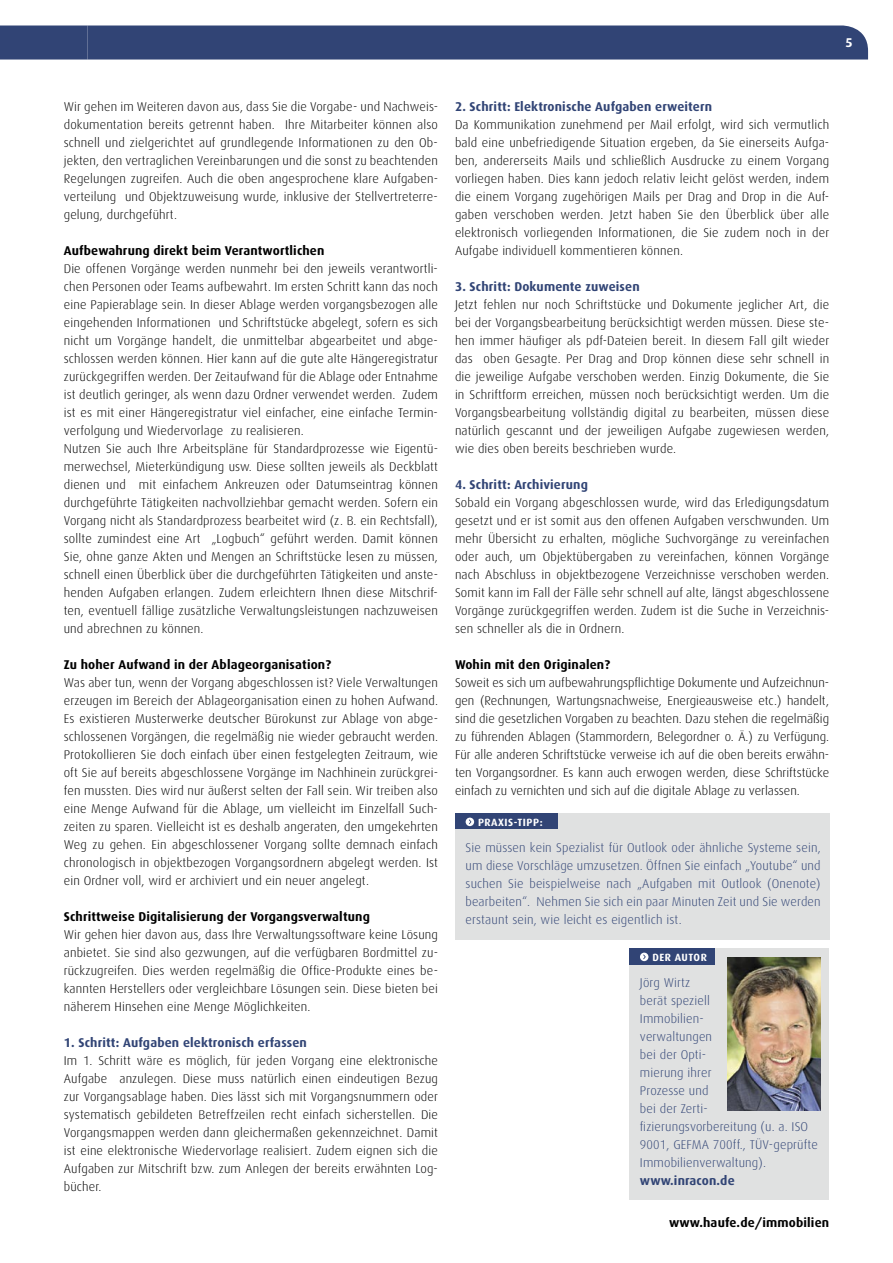
<style>
.page{position:relative;width:893px;height:1263px;background:#fff}
.page>*{position:absolute;margin:0;border:0;box-sizing:border-box;transform-origin:0 0}
.t1{font:300 12.75px/18px "Dax";letter-spacing:.01em;color:#000;text-align:justify}
.t2{font:300 12.75px/18px "Dax";letter-spacing:.01em;color:#314475;text-align:justify}
.t3{font:700 12.75px "Dax";letter-spacing:.01em;color:#000}
.t4{font:700 12.75px "Dax";letter-spacing:.01em;color:#314475}
.t5{font:700 12.75px "Dax";color:#fff}
.t6{font:700 10.5px "Dax";letter-spacing:.05em;color:#fff}
</style>
<div class="page">
<div style="left:0;top:26px;width:868px;height:34px;background:#314475"></div>
<div style="left:455px;top:813px;width:374px;height:126px;background:#e0e1e1"></div>
<div style="left:455px;top:813px;width:102px;height:16px;background:#314475"></div>
<svg style="left:466px;top:818px;width:8px;height:8px"></svg>
<div style="left:629px;top:948px;width:200px;height:252px;background:#e0e1e1"></div>
<div style="left:629px;top:948px;width:85px;height:17px;background:#314475"></div>
<svg style="left:640px;top:953px;width:8px;height:8px"></svg>
<img style="left:727px;top:957px;width:94px;height:153px">
<p class="t5" style="left:845px;top:35px;width:9px">5</p>
<p class="t1" style="left:64px;top:98px;width:376px">Wir gehen im Weiteren davon aus, dass Sie die Vorgabe- und Nachweis&shy;dokumentation bereits getrennt haben. Ihre Mitarbeiter können also schnell und zielgerichtet auf grundlegende Informationen zu den Ob&shy;jekten, den vertraglichen Vereinbarungen und die sonst zu beachtenden Regelungen zugreifen. Auch die oben angesprochene klare Aufgaben&shy;verteilung und Objektzuweisung wurde, inklusive der Stellvertreterre&shy;gelung, durchgeführt.</p>
<p class="t3" style="left:64px;top:244px;width:262px">Aufbewahrung direkt beim Verantwortlichen</p>
<p class="t1" style="left:64px;top:260px;width:376px;text-align:left">Die offenen Vorgänge werden nunmehr bei den jeweils verantwortli&shy;chen Personen oder Teams aufbewahrt. Im ersten Schritt kann das noch eine Papierablage sein. In dieser Ablage werden vorgangsbezogen alle eingehenden Informationen und Schriftstücke abgelegt, sofern es sich nicht um Vorgänge handelt, die unmittelbar abgearbeitet und abge&shy;schlossen werden können. Hier kann auf die gute alte Hängeregistratur zurückgegriffen werden. Der Zeitaufwand für die Ablage oder Entnahme ist deutlich geringer, als wenn dazu Ordner verwendet werden. Zudem ist es mit einer Hängeregistratur viel einfacher, eine einfache Termin&shy;verfolgung und Wiedervorlage zu realisieren.<br>Nutzen Sie auch Ihre Arbeitspläne für Standardprozesse wie Eigentü&shy;merwechsel, Mieterkündigung usw. Diese sollten jeweils als Deckblatt dienen und mit einfachem Ankreuzen oder Datumseintrag können durchgeführte Tätigkeiten nachvollziehbar gemacht werden. Sofern ein Vorgang nicht als Standardprozess bearbeitet wird (z. B. ein Rechtsfall), sollte zumindest eine Art „Logbuch“ geführt werden. Damit können Sie, ohne ganze Akten und Mengen an Schriftstücke lesen zu müssen, schnell einen Überblick über die durchgeführten Tätigkeiten und anste&shy;henden Aufgaben erlangen. Zudem erleichtern Ihnen diese Mitschrif&shy;ten, eventuell fällige zusätzliche Verwaltungsleistungen nachzuweisen und abrechnen zu können.</p>
<p class="t3" style="left:64px;top:658px;width:269px">Zu hoher Aufwand in der Ablageorganisation?</p>
<p class="t1" style="left:64px;top:674px;width:376px">Was aber tun, wenn der Vorgang abgeschlossen ist? Viele Verwaltungen erzeugen im Bereich der Ablageorganisation einen zu hohen Aufwand.<br>Es existieren Musterwerke deutscher Bürokunst zur Ablage von abge&shy;schlossenen Vorgängen, die regelmäßig nie wieder gebraucht werden.<br>Protokollieren Sie doch einfach über einen festgelegten Zeitraum, wie oft Sie auf bereits abgeschlossene Vorgänge im Nachhinein zurückgrei&shy;fen mussten. Dies wird nur äußerst selten der Fall sein. Wir treiben also eine Menge Aufwand für die Ablage, um vielleicht im Einzelfall Such&shy;zeiten zu sparen. Vielleicht ist es deshalb angeraten, den umgekehrten Weg zu gehen. Ein abgeschlossener Vorgang sollte demnach einfach chronologisch in objektbezogen Vorgangsordnern abgelegt werden. Ist ein Ordner voll, wird er archiviert und ein neuer angelegt.</p>
<p class="t3" style="left:64px;top:910px;width:308px">Schrittweise Digitalisierung der Vorgangsverwaltung</p>
<p class="t1" style="left:64px;top:926px;width:376px">Wir gehen hier davon aus, dass Ihre Verwaltungssoftware keine Lösung anbietet. Sie sind also gezwungen, auf die verfügbaren Bordmittel zu&shy;rückzugreifen. Dies werden regelmäßig die Office-Produkte eines be&shy;kannten Herstellers oder vergleichbare Lösungen sein. Diese bieten bei näherem Hinsehen eine Menge Möglichkeiten.</p>
<p class="t4" style="left:64px;top:1036px;width:245px">1. Schritt: Aufgaben elektronisch erfassen</p>
<p class="t1" style="left:64px;top:1052px;width:376px">Im 1. Schritt wäre es möglich, für jeden Vorgang eine elektronische Aufgabe anzulegen. Diese muss natürlich einen eindeutigen Bezug zur Vorgangsablage haben. Dies lässt sich mit Vorgangsnummern oder systematisch gebildeten Betreffzeilen recht einfach sicherstellen. Die Vorgangsmappen werden dann gleichermaßen gekennzeichnet. Damit ist eine elektronische Wiedervorlage realisiert. Zudem eignen sich die Aufgaben zur Mitschrift bzw. zum Anlegen der bereits erwähnten Log&shy;bücher.</p>
<p class="t4" style="left:455px;top:100px;width:259px">2. Schritt: Elektronische Aufgaben erweitern</p>
<p class="t1" style="left:455px;top:116px;width:376px">Da Kommunikation zunehmend per Mail erfolgt, wird sich vermutlich bald eine unbefriedigende Situation ergeben, da Sie einerseits Aufga&shy;ben, andererseits Mails und schließlich Ausdrucke zu einem Vorgang vorliegen haben. Dies kann jedoch relativ leicht gelöst werden, indem die einem Vorgang zugehörigen Mails per Drag and Drop in die Auf&shy;gaben verschoben werden. Jetzt haben Sie den Überblick über alle elektronisch vorliegenden Informationen, die Sie zudem noch in der Aufgabe individuell kommentieren können.</p>
<p class="t4" style="left:455px;top:280px;width:186px">3. Schritt: Dokumente zuweisen</p>
<p class="t1" style="left:455px;top:296px;width:376px">Jetzt fehlen nur noch Schriftstücke und Dokumente jeglicher Art, die bei der Vorgangsbearbeitung berücksichtigt werden müssen. Diese ste&shy;hen immer häufiger als pdf-Dateien bereit. In diesem Fall gilt wieder das oben Gesagte. Per Drag and Drop können diese sehr schnell in die jeweilige Aufgabe verschoben werden. Einzig Dokumente, die Sie in Schriftform erreichen, müssen noch berücksichtigt werden. Um die Vorgangsbearbeitung vollständig digital zu bearbeiten, müssen diese natürlich gescannt und der jeweiligen Aufgabe zugewiesen werden, wie dies oben bereits beschrieben wurde.</p>
<p class="t4" style="left:455px;top:478px;width:134px">4. Schritt: Archivierung</p>
<p class="t1" style="left:455px;top:494px;width:376px">Sobald ein Vorgang abgeschlossen wurde, wird das Erledigungsdatum gesetzt und er ist somit aus den offenen Aufgaben verschwunden. Um mehr Übersicht zu erhalten, mögliche Suchvorgänge zu vereinfachen oder auch, um Objektübergaben zu vereinfachen, können Vorgänge nach Abschluss in objektbezogene Verzeichnisse verschoben werden.<br>Somit kann im Fall der Fälle sehr schnell auf alte, längst abgeschlossene Vorgänge zurückgegriffen werden. Zudem ist die Suche in Verzeichnis&shy;sen schneller als die in Ordnern.</p>
<p class="t3" style="left:455px;top:658px;width:157px">Wohin mit den Originalen?</p>
<p class="t1" style="left:455px;top:674px;width:376px">Soweit es sich um aufbewahrungspflichtige Dokumente und Aufzeichnun&shy;gen (Rechnungen, Wartungsnachweise, Energieausweise etc.) handelt, sind die gesetzlichen Vorgaben zu beachten. Dazu stehen die regelmäßig zu führenden Ablagen (Stammordern, Belegordner o. Ä.) zu Verfügung.<br>Für alle anderen Schriftstücke verweise ich auf die oben bereits erwähn&shy;ten Vorgangsordner. Es kann auch erwogen werden, diese Schriftstücke einfach zu vernichten und sich auf die digitale Ablage zu verlassen.</p>
<p class="t6" style="left:478px;top:816px;width:66px">PRAXIS-TIPP:</p>
<p class="t2" style="left:466px;top:838px;width:357px">Sie müssen kein Spezialist für Outlook oder ähnliche Systeme sein, um diese Vorschläge umzusetzen. Öffnen Sie einfach „Youtube“ und suchen Sie beispielweise nach „Aufgaben mit Outlook (Onenote) bearbeiten“. Nehmen Sie sich ein paar Minuten Zeit und Sie werden erstaunt sein, wie leicht es eigentlich ist.</p>
<p class="t6" style="left:652px;top:951px;width:56px">DER AUTOR</p>
<p class="t2" style="left:640px;top:973px;width:179px;text-align:left">Jörg Wirtz<br>berät speziell<br>Immobilien-<br>verwaltungen<br>bei der Opti-<br>mierung ihrer<br>Prozesse und<br>bei der Zerti&shy;fizierungsvorbereitung (u. a. ISO<br>9001, GEFMA 700ff., TÜV-geprüfte<br>Immobilienverwaltung).</p>
<p class="t4" style="left:640px;top:1173px;width:96px">www.inracon.de</p>
<p class="t3" style="left:669px;top:1216px;width:162px">www.haufe.de/immobilien</p>
</div>
